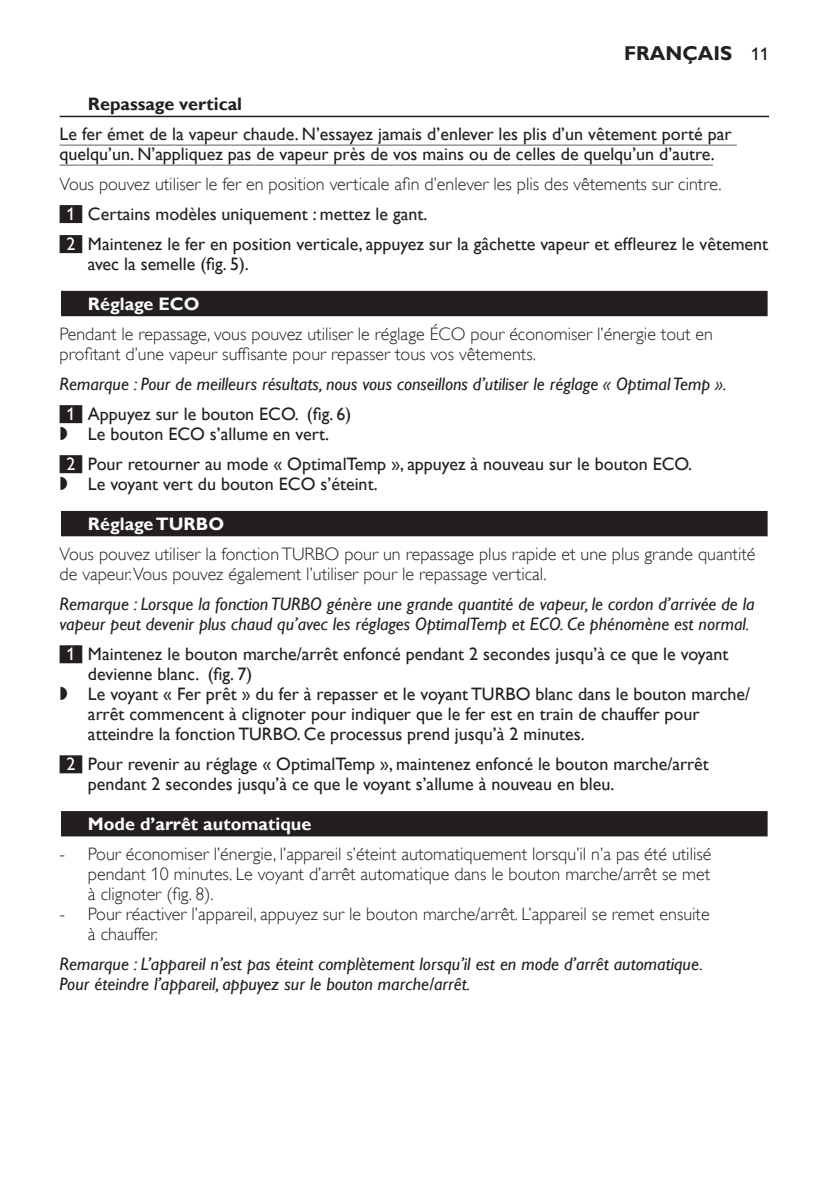
<style>
.page{position:relative;width:840px;height:1191px;background:#fff}
.page>*{position:absolute;margin:0;border:0;box-sizing:border-box;transform-origin:0 0}
.t1{font:700 20px "Gill Sans Alt One WGL";color:#231f20}
.t2{font:18px/20px "Gill Sans Alt One WGL";color:#231f20}
.t3{font:18px/20px "Gill Sans Alt One WGL Light";color:#231f20}
.t4{font:italic 18px/20px "Gill Sans Alt One WGL";color:#231f20}
.t5{font:700 18px "Gill Sans Alt One WGL";color:#fff}
.t6{font:700 18px "Gill Sans Alt One WGL";color:#231f20}
.s1{font-weight:400;font-size:18px}
.s2{color:#fff}
.s3{font-style:normal;color:#fff}
.s4{font-style:normal}
.s5{font-family:"Philips Ll Font Plain"}
</style>
<div class="page">
<hr style="left:60px;top:116px;width:708px;height:1px;background:#231f20">
<hr style="left:60px;top:144px;width:676px;height:2px;background:#939598">
<hr style="left:60px;top:164px;width:652px;height:2px;background:#939598">
<div style="left:60px;top:205px;width:22px;height:18px;background:#231f20"></div>
<div style="left:60px;top:235px;width:22px;height:18px;background:#231f20"></div>
<div style="left:60px;top:290px;width:708px;height:28px;background:#d1d0d0"></div>
<div style="left:61px;top:291px;width:706px;height:25px;background:#231f20"></div>
<div style="left:60px;top:405px;width:22px;height:18px;background:#231f20"></div>
<div style="left:60px;top:455px;width:22px;height:18px;background:#231f20"></div>
<div style="left:60px;top:510px;width:708px;height:28px;background:#bbbaba"></div>
<div style="left:61px;top:511px;width:706px;height:25px;background:#231f20"></div>
<div style="left:60px;top:645px;width:22px;height:18px;background:#231f20"></div>
<div style="left:60px;top:755px;width:22px;height:18px;background:#231f20"></div>
<div style="left:60px;top:810px;width:708px;height:28px;background:#9e9c9d"></div>
<div style="left:61px;top:811px;width:706px;height:25px;background:#231f20"></div>
<p class="t1" style="left:623px;top:40px;width:146px">FRANÇAIS <span class="s1">11</span></p>
<p class="t6" style="left:88px;top:92px;width:156px">Repassage vertical</p>
<p class="t2" style="left:60px;top:124px;width:673px">Le fer émet de la vapeur chaude. N’essayez jamais d’enlever les plis d’un vêtement porté par quelqu’un. N’appliquez pas de vapeur près de vos mains ou de celles de quelqu’un d’autre.</p>
<p class="t3" style="left:60px;top:174px;width:663px">Vous pouvez utiliser le fer en position verticale afin d’enlever les plis des vêtements sur cintre.</p>
<p class="t2" style="left:66px;top:199px;width:702px;line-height:30px"><span class="s2">1</span> Certains modèles uniquement : mettez le gant.<br><span class="s2">2</span> Maintenez le fer en position verticale, appuyez sur la gâchette vapeur et effleurez le vêtement</p>
<p class="t2" style="left:88px;top:254px;width:162px">avec la semelle (fig. 5).</p>
<p class="t5" style="left:88px;top:292px;width:113px">Réglage ECO</p>
<p class="t3" style="left:60px;top:324px;width:654px">Pendant le repassage, vous pouvez utiliser le réglage ÉCO pour économiser l’énergie tout en profitant d’une vapeur suffisante pour repasser tous vos vêtements.</p>
<p class="t4" style="left:66px;top:369px;width:661px;line-height:30px;text-indent:-7px">Remarque : Pour de meilleurs résultats, nous vous conseillons d’utiliser le réglage « Optimal Temp ».<br><span class="s3">1</span> <span class="s4">Appuyez sur le bouton ECO. (fig. 6)</span></p>
<p class="t2" style="left:66px;top:419px;width:627px;line-height:30px;text-indent:-7px"><span class="s5">,</span> Le bouton ECO s’allume en vert.<br><span class="s2">2</span> Pour retourner au mode « OptimalTemp », appuyez à nouveau sur le bouton ECO.</p>
<p class="t2" style="left:60px;top:474px;width:319px"><span class="s5">,</span> Le voyant vert du bouton ECO s’éteint.</p>
<p class="t5" style="left:88px;top:512px;width:138px">Réglage TURBO</p>
<p class="t3" style="left:60px;top:544px;width:697px">Vous pouvez utiliser la fonction TURBO pour un repassage plus rapide et une plus grande quantité de vapeur.Vous pouvez également l’utiliser pour le repassage vertical.</p>
<p class="t4" style="left:60px;top:594px;width:696px">Remarque : Lorsque la fonction TURBO génère une grande quantité de vapeur, le cordon d’arrivée de la vapeur peut devenir plus chaud qu’avec les réglages OptimalTemp et ECO. Ce phénomène est normal.</p>
<p class="t2" style="left:66px;top:644px;width:663px"><span class="s2">1</span> Maintenez le bouton marche/arrêt enfoncé pendant 2 secondes jusqu’à ce que le voyant</p>
<p class="t2" style="left:88px;top:664px;width:166px">devienne blanc. (fig. 7)</p>
<p class="t2" style="left:60px;top:684px;width:691px"><span class="s5">,</span> Le voyant « Fer prêt » du fer à repasser et le voyant TURBO blanc dans le bouton marche/</p>
<p class="t2" style="left:88px;top:704px;width:612px">arrêt commencent à clignoter pour indiquer que le fer est en train de chauffer pour</p>
<p class="t2" style="left:88px;top:724px;width:498px">atteindre la fonction TURBO. Ce processus prend jusqu’à 2 minutes.</p>
<p class="t2" style="left:88px;top:754px;width:622px;text-indent:-22px"><span class="s2">2</span> Pour revenir au réglage « OptimalTemp », maintenez enfoncé le bouton marche/arrêt pendant 2 secondes jusqu’à ce que le voyant s’allume à nouveau en bleu.</p>
<p class="t5" style="left:88px;top:812px;width:225px">Mode d’arrêt automatique</p>
<p class="t3" style="left:88px;top:844px;width:624px;text-align:justify;text-indent:-28px">- Pour économiser l’énergie, l’appareil s’éteint automatiquement lorsqu’il n’a pas été utilisé pendant 10 minutes. Le voyant d’arrêt automatique dans le bouton marche/arrêt se met à clignoter (fig. 8).</p>
<p class="t3" style="left:88px;top:904px;width:623px;text-indent:-28px">- Pour réactiver l’appareil, appuyez sur le bouton marche/arrêt. L’appareil se remet ensuite à chauffer.</p>
<p class="t4" style="left:60px;top:954px;width:644px">Remarque : L’appareil n’est pas éteint complètement lorsqu’il est en mode d’arrêt automatique.<br>Pour éteindre l’appareil, appuyez sur le bouton marche/arrêt.</p>
</div>
